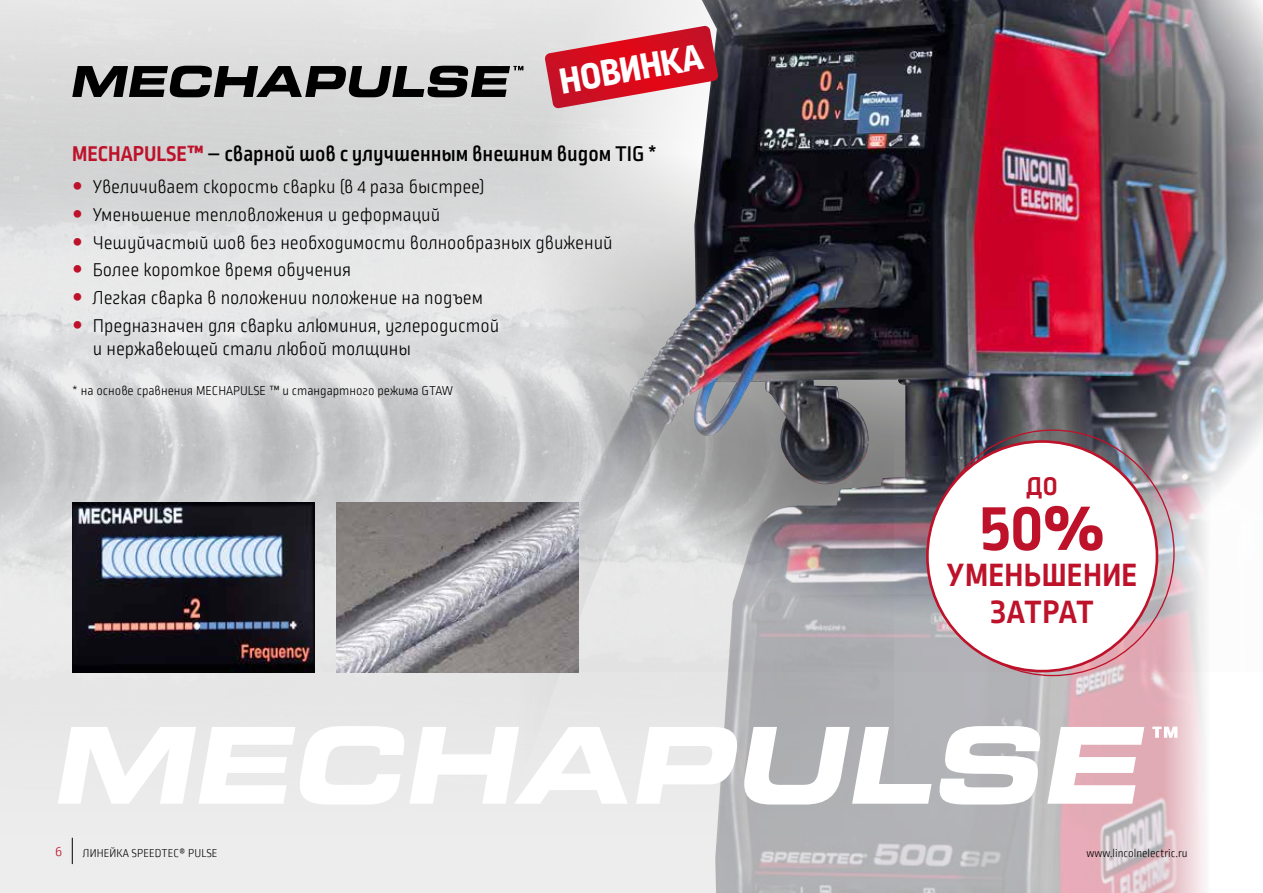
<style>
.page{position:relative;width:1263px;height:893px;background:#fff}
.page>*{position:absolute;margin:0;border:0;box-sizing:border-box;transform-origin:0 0}
.t1{font:700 70.5px "Ropa Sans Pro";color:#bd122a}
.t2{font:800 38.4px "Ropa Sans Pro";color:#fff}
.t3{font:700 34.05px/36.5px "Ropa Sans Pro";letter-spacing:.01em;color:#bd122a;text-align:center}
.t4{font:700 27px "Ropa Sans Pro";color:#bd122a}
.t5{font:500 22.5px "Ropa Sans Pro";color:#000}
.t6{font:300 19.5px/27.6px "Ropa Sans Pro";color:#000}
.t7{font:300 15px "Ropa Sans PTT";color:#bd122a}
.t8{font:300 13.5px "Ropa Sans Pro";color:#000}
.t9{font:300 12px "Ropa Sans PTT";letter-spacing:.005em;color:#000}
.s1{font-weight:700;color:#bd122a}
</style>
<div class="page">
<img style="left:0;top:0;width:463px;height:893px">
<img style="left:463px;top:672px;width:694px;height:221px">
<svg style="left:1157px;top:672px;width:48px;height:221px;background:#eaced4"></svg>
<svg style="left:267px;top:0;width:247px;height:672px;background:#d8d9d9"></svg>
<img style="left:514px;top:0;width:749px;height:672px">
<img style="left:337px;top:502px;width:241px;height:170px">
<svg style="left:58px;top:726px;width:570px;height:78px"></svg>
<svg style="left:636px;top:727px;width:295px;height:77px"></svg>
<svg style="left:937px;top:726px;width:207px;height:78px"></svg>
<svg style="left:1152px;top:727px;width:25px;height:11px"></svg>
<svg style="left:72px;top:66px;width:451px;height:31px;background:#616161"></svg>
<img style="left:72px;top:502px;width:242px;height:170px">
<img style="left:930px;top:429px;width:245px;height:248px">
<svg style="left:925px;top:439px;width:234px;height:235px"></svg>
<svg style="left:544px;top:26px;width:174px;height:83px;background:#d75762"></svg>
<svg style="left:72px;top:838px;width:1px;height:26px"></svg>
<svg style="left:74px;top:182px;width:7px;height:8px"></svg>
<svg style="left:74px;top:210px;width:7px;height:8px"></svg>
<svg style="left:74px;top:238px;width:7px;height:7px"></svg>
<svg style="left:74px;top:265px;width:7px;height:8px"></svg>
<svg style="left:74px;top:293px;width:7px;height:8px"></svg>
<svg style="left:74px;top:321px;width:7px;height:7px"></svg>
<h2 class="t2" style="left:556px;top:59px;width:146px;rotate:-10deg">НОВИНКА</h2>
<p class="t5" style="left:72px;top:142px;width:586px"><span class="s1">MECHAPULSE™</span> – сварной шов с улучшенным внешним видом TIG *</p>
<p class="t6" style="left:93px;top:174px;width:521px">Увеличивает скорость сварки (в 4 раза быстрее)<br>Уменьшение тепловложения и деформаций<br>Чешуйчастый шов без необходимости волнообразных движений Более короткое время обучения<br>Легкая сварка в положении положение на подъем<br>Предназначен для сварки алюминия, углеродистой</p>
<p class="t6" style="left:93px;top:336px;width:320px">и нержавеющей стали любой толщины</p>
<p class="t8" style="left:72px;top:384px;width:382px">* на основе сравнения MECHAPULSE ™ и стандартного режима GTAW</p>
<h3 class="t4" style="left:1027px;top:471px;width:33px">ДО</h3>
<h1 class="t1" style="left:980px;top:487px;width:126px">50%</h1>
<h3 class="t3" style="left:947px;top:559px;width:192px">УМЕНЬШЕНИЕ<br>ЗАТРАТ</h3>
<p class="t7" style="left:55px;top:843px;width:9px">6</p>
<p class="t9" style="left:83px;top:847px;width:136px">ЛИНЕЙКА SPEEDTEC® PULSE</p>
<p class="t9" style="left:1086px;top:847px;width:103px">www.lincolnelectric.ru</p>
</div>
